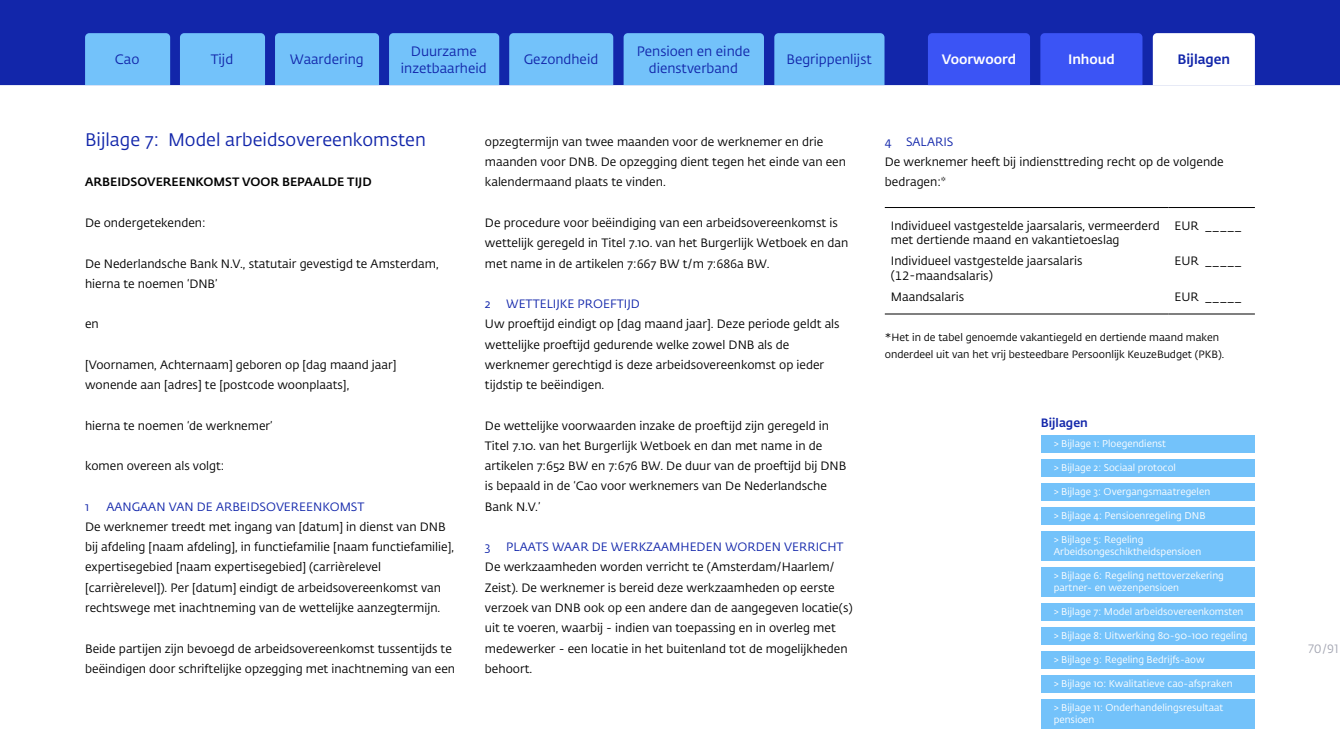
<style>
.page{position:relative;width:1340px;height:754px;background:#fff}
.page>*{position:absolute;margin:0;border:0;box-sizing:border-box;transform-origin:0 0}
.H3_Paragraafkop{font:18px "DNB Fedra";color:#1226aa}
.t1{font:13.5px/16.5px "DNB Fedra";color:#1226aa;text-align:center}
.t2{font:500 13.5px "DNB Fedra";color:#fff}
.t3{font:500 13.5px "DNB Fedra";color:#1226aa}
.P_Broodtekst{font:12px/20.2px "DNB Fedra";color:#000}
.Tabel_Brood_TEKST{font:12px/14.4px "DNB Fedra";color:#000}
.P_Tussenkop{font:12px "DNB Fedra";color:#1226aa}
.H4_Alineakop{font:500 12px "DNB Fedra";color:#000}
.t4{font:500 12px "DNB Fedra";color:#1226aa}
.t5{font:12px "DNB Fedra";color:#a4a6b2}
.Tabel_Toelichting___noot{font:10.5px/16.5px "DNB Fedra";color:#000}
.t6{font:9.75px/12px "DNB Fedra";color:#fff}
.s1{font-family:"Verdana"}
</style>
<div class="page">
<div style="left:0;top:0;width:1339px;height:85px;background:#1226aa"></div>
<div style="left:928px;top:33px;width:102px;height:52px;background:#3b54f5"></div>
<div style="left:1040px;top:33px;width:102px;height:52px;background:#3b54f5"></div>
<div style="left:180px;top:33px;width:85px;height:52px;background:#73c2fa"></div>
<div style="left:509px;top:33px;width:104px;height:52px;background:#73c2fa"></div>
<div style="left:275px;top:33px;width:104px;height:52px;background:#73c2fa"></div>
<div style="left:623px;top:33px;width:141px;height:52px;background:#73c2fa"></div>
<div style="left:389px;top:33px;width:110px;height:52px;background:#73c2fa"></div>
<div style="left:774px;top:33px;width:110px;height:52px;background:#73c2fa"></div>
<div style="left:85px;top:33px;width:85px;height:52px;background:#73c2fa"></div>
<svg style="left:1152px;top:33px;width:102px;height:52px"></svg>
<div style="left:1040px;top:435px;width:214px;height:18px;background:#73c2fa"></div>
<div style="left:1040px;top:459px;width:214px;height:17px;background:#73c2fa"></div>
<div style="left:1040px;top:567px;width:214px;height:30px;background:#73c2fa"></div>
<div style="left:1040px;top:483px;width:214px;height:17px;background:#73c2fa"></div>
<div style="left:1040px;top:603px;width:214px;height:18px;background:#73c2fa"></div>
<div style="left:1040px;top:507px;width:214px;height:17px;background:#73c2fa"></div>
<div style="left:1040px;top:627px;width:214px;height:18px;background:#73c2fa"></div>
<div style="left:1040px;top:531px;width:214px;height:30px;background:#73c2fa"></div>
<div style="left:1040px;top:651px;width:214px;height:18px;background:#73c2fa"></div>
<div style="left:1040px;top:675px;width:214px;height:18px;background:#73c2fa"></div>
<div style="left:1040px;top:699px;width:214px;height:30px;background:#73c2fa"></div>
<hr style="left:884px;top:207px;width:284px;height:1px;background:#000">
<hr style="left:1168px;top:207px;width:86px;height:1px;background:#000">
<hr style="left:884px;top:313px;width:284px;height:1px;background:#000">
<hr style="left:1168px;top:313px;width:86px;height:1px;background:#000">
<p class="t1" style="left:636px;top:43px;width:115px">Pensioen en einde dienstverband</p>
<p class="t1" style="left:401px;top:43px;width:87px">Duurzame inzetbaarheid</p>
<p class="t1" style="left:115px;top:52px;width:26px">Cao</p>
<p class="t1" style="left:786px;top:52px;width:87px">Begrippenlijst</p>
<p class="t3" style="left:1177px;top:51px;width:54px">Bijlagen</p>
<p class="t1" style="left:211px;top:52px;width:24px">Tijd</p>
<p class="t1" style="left:290px;top:52px;width:75px">Waardering</p>
<p class="t1" style="left:523px;top:52px;width:76px">Gezondheid</p>
<p class="t2" style="left:941px;top:51px;width:76px">Voorwoord</p>
<p class="t2" style="left:1068px;top:51px;width:48px">Inhoud</p>
<h3 class="H3_Paragraafkop" style="left:85px;top:129px;width:342px">Bijlage 7: Model arbeidsovereenkomsten</h3>
<h4 class="H4_Alineakop" style="left:85px;top:175px;width:288px">ARBEIDSOVEREENKOMST VOOR BEPAALDE TIJD</h4>
<p class="P_Broodtekst" style="left:85px;top:213px;width:122px">De ondergetekenden:</p>
<p class="P_Broodtekst" style="left:85px;top:253px;width:355px">De Nederlandsche Bank N.V., statutair gevestigd te Amsterdam, hierna te noemen ‘DNB’</p>
<p class="P_Broodtekst" style="left:85px;top:314px;width:15px">en</p>
<p class="P_Broodtekst" style="left:85px;top:354px;width:313px">[Voornamen, Achternaam] geboren op [dag maand jaar]</p>
<p class="P_Broodtekst" style="left:85px;top:375px;width:266px">wonende aan [adres] te [postcode woonplaats],</p>
<p class="P_Broodtekst" style="left:85px;top:415px;width:189px">hierna te noemen ‘de werknemer’</p>
<p class="P_Broodtekst" style="left:85px;top:456px;width:141px">komen overeen als volgt:</p>
<p class="P_Tussenkop" style="left:85px;top:499px;width:5px">1</p>
<p class="P_Tussenkop" style="left:106px;top:499px;width:260px">AANGAAN VAN DE ARBEIDSOVEREENKOMST</p>
<p class="P_Broodtekst" style="left:85px;top:516px;width:370px">De werknemer treedt met ingang van [datum] in dienst van DNB bij afdeling [naam afdeling], in functiefamilie [naam functiefamilie], expertisegebied [naam expertisegebied] (carrièrelevel [carrièrelevel]). Per [datum] eindigt de arbeidsovereenkomst van rechtswege met inachtneming van de wettelijke aanzegtermijn.</p>
<p class="P_Broodtekst" style="left:85px;top:638px;width:371px">Beide partijen zijn bevoegd de arbeidsovereenkomst tussentijds te beëindigen door schriftelijke opzegging met inachtneming van een</p>
<p class="P_Broodtekst" style="left:485px;top:132px;width:362px">opzegtermijn van twee maanden voor de werknemer en drie maanden voor DNB. De opzegging dient tegen het einde van een kalendermaand plaats te vinden.</p>
<p class="P_Broodtekst" style="left:485px;top:213px;width:365px">De procedure voor beëindiging van een arbeidsovereenkomst is wettelijk geregeld in Titel 7.10. van het Burgerlijk Wetboek en dan met name in de artikelen 7:667 BW t/m 7:686a BW.</p>
<p class="P_Tussenkop" style="left:485px;top:296px;width:7px">2</p>
<p class="P_Tussenkop" style="left:506px;top:296px;width:135px">WETTELIJKE PROEFTIJD</p>
<p class="P_Broodtekst" style="left:485px;top:314px;width:356px">Uw proeftijd eindigt op [dag maand jaar]. Deze periode geldt als wettelijke proeftijd gedurende welke zowel DNB als de werknemer gerechtigd is deze arbeidsovereenkomst op ieder tijdstip te beëindigen.</p>
<p class="P_Broodtekst" style="left:485px;top:415px;width:363px">De wettelijke voorwaarden inzake de proeftijd zijn geregeld in Titel 7.10. van het Burgerlijk Wetboek en dan met name in de artikelen 7:652 BW en 7:676 BW. De duur van de proeftijd bij DNB is bepaald in de ‘Cao voor werknemers van De Nederlandsche Bank N.V.’</p>
<p class="P_Tussenkop" style="left:485px;top:539px;width:7px">3</p>
<p class="P_Tussenkop" style="left:506px;top:539px;width:339px">PLAATS WAAR DE WERKZAAMHEDEN WORDEN VERRICHT</p>
<p class="P_Broodtekst" style="left:485px;top:557px;width:369px">De werkzaamheden worden verricht te (Amsterdam/Haarlem/ Zeist). De werknemer is bereid deze werkzaamheden op eerste verzoek van DNB ook op een andere dan de aangegeven locatie(s) uit te voeren, waarbij - indien van toepassing en in overleg met medewerker - een locatie in het buitenland tot de mogelijkheden behoort.</p>
<p class="P_Tussenkop" style="left:884px;top:134px;width:70px">4 SALARIS</p>
<p class="P_Broodtekst" style="left:884px;top:152px;width:340px">De werknemer heeft bij indiensttreding recht op de volgende bedragen:*</p>
<p class="Tabel_Brood_TEKST" style="left:890px;top:218px;width:270px">Individueel vastgestelde jaarsalaris, vermeerderd met dertiende maand en vakantietoeslag</p>
<p class="Tabel_Brood_TEKST" style="left:1174px;top:218px;width:69px">EUR _____</p>
<p class="Tabel_Brood_TEKST" style="left:890px;top:254px;width:193px">Individueel vastgestelde jaarsalaris</p>
<p class="Tabel_Brood_TEKST" style="left:890px;top:268px;width:104px">(12-maandsalaris)</p>
<p class="Tabel_Brood_TEKST" style="left:1174px;top:254px;width:69px">EUR _____</p>
<p class="Tabel_Brood_TEKST" style="left:890px;top:290px;width:75px">Maandsalaris</p>
<p class="Tabel_Brood_TEKST" style="left:1174px;top:290px;width:69px">EUR _____</p>
<p class="Tabel_Toelichting___noot" style="left:884px;top:329px;width:341px"><span class="s1">*</span>Het in de tabel genoemde vakantiegeld en dertiende maand maken onderdeel uit van het vrij besteedbare Persoonlijk KeuzeBudget (PKB).</p>
<p class="t4" style="left:1040px;top:415px;width:48px">Bijlagen</p>
<p class="t6" style="left:1053px;top:437px;width:114px">&gt; Bijlage 1: Ploegendienst</p>
<p class="t6" style="left:1053px;top:461px;width:124px">&gt; Bijlage 2: Sociaal protocol</p>
<p class="t6" style="left:1053px;top:485px;width:158px">&gt; Bijlage 3: Overgangsmaatregelen</p>
<p class="t6" style="left:1053px;top:509px;width:153px">&gt; Bijlage 4: Pensioenregeling DNB</p>
<p class="t6" style="left:1053px;top:533px;width:149px">&gt; Bijlage 5: Regeling<br>Arbeidsongeschiktheidspensioen</p>
<p class="t6" style="left:1053px;top:570px;width:172px">&gt; Bijlage 6: Regeling nettoverzekering partner- en wezenpensioen</p>
<p class="t6" style="left:1053px;top:606px;width:191px">&gt; Bijlage 7: Model arbeidsovereenkomsten</p>
<p class="t6" style="left:1053px;top:630px;width:195px">&gt; Bijlage 8: Uitwerking 80-90-100 regeling</p>
<p class="t6" style="left:1053px;top:654px;width:152px">&gt; Bijlage 9: Regeling Bedrijfs-aow</p>
<p class="t6" style="left:1053px;top:678px;width:180px">&gt; Bijlage 10: Kwalitatieve cao-afspraken</p>
<p class="t6" style="left:1053px;top:702px;width:171px">&gt; Bijlage 11: Onderhandelingsresultaat pensioen</p>
<p class="t5" style="left:1308px;top:641px;width:32px">70/91</p>
</div>
